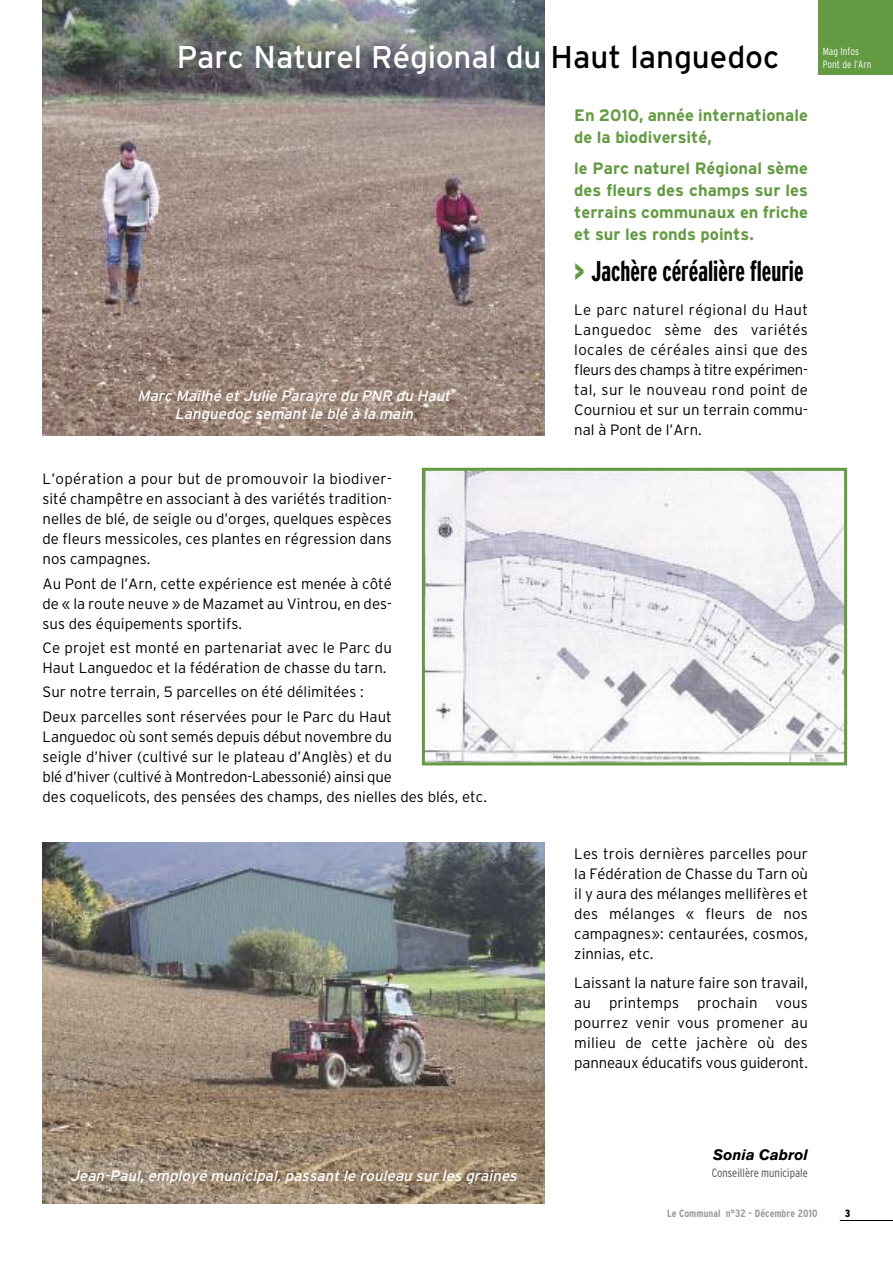
<style>
.page{position:relative;width:893px;height:1263px;background:#fff}
.page>*{position:absolute;margin:0;border:0;box-sizing:border-box;transform-origin:0 0}
.t1{font:31.5px "Interstate";color:#fff}
.t2{font:28.5px "Interstate Bold Compressed";color:#000}
.t3{font:700 16.5px/22px "Interstate";color:#639a42}
.t4{font:300 15px/20.1px "Interstate";color:#000;text-align:justify}
.t5{font:italic 15px/18px "Interstate";color:#fff;text-align:center}
.t6{font:italic 700 15px "Akzidenz Grotesk BE";color:#000}
.t7{font:300 condensed 12px "Interstate";color:#4d4d4d}
.t8{font:700 condensed 10.5px "Interstate";color:#999}
.t9{font:300 condensed 10.5px/13.5px "Interstate";color:#fff}
.t10{font:900 condensed 10.5px "Interstate";color:#000}
.s1{color:#000}
.s2{font-family:"Interstate";font-weight:900;font-stretch:condensed;font-size:27px;color:#639a42}
</style>
<div class="page">
<hr style="left:840px;top:1220px;width:53px;height:1px;background:#000">
<div style="left:819px;top:0;width:74px;height:74px;background:#639a42"></div>
<img style="left:43px;top:0;width:501px;height:436px">
<img style="left:426px;top:472px;width:417px;height:289px">
<div style="left:422px;top:468px;width:425px;height:297px;border:3px solid #639a42"></div>
<img style="left:43px;top:842px;width:501px;height:361px">
<h1 class="t1" style="left:177px;top:46px;width:604px">Parc Naturel Régional du <span class="s1">Haut languedoc</span></h1>
<p class="t5" style="left:138px;top:387px;width:317px">Marc Mailhé et Julie Parayre du PNR du Haut<br>Languedoc semant le blé à la main</p>
<p class="t4" style="left:43px;top:470px;width:351px">L’opération a pour but de promouvoir la biodiver&shy;sité champêtre en associant à des variétés tradition&shy;nelles de blé, de seigle ou d’orges, quelques espèces de fleurs messicoles, ces plantes en régression dans nos campagnes.</p>
<p class="t4" style="left:43px;top:575px;width:351px">Au Pont de l’Arn, cette expérience est menée à côté de « la route neuve » de Mazamet au Vintrou, en des&shy;sus des équipements sportifs.</p>
<p class="t4" style="left:43px;top:639px;width:351px">Ce projet est monté en partenariat avec le Parc du<br>Haut Languedoc et la fédération de chasse du tarn.</p>
<p class="t4" style="left:43px;top:681px;width:351px;line-height:24.3px">Sur notre terrain, 5 parcelles on été délimitées :<br>Deux parcelles sont réservées pour le Parc du Haut</p>
<p class="t4" style="left:43px;top:728px;width:446px;text-align:left">Languedoc où sont semés depuis début novembre du<br>seigle d’hiver (cultivé sur le plateau d’Anglès) et du<br>blé d’hiver (cultivé à Montredon-Labessonié) ainsi que<br>des coquelicots, des pensées des champs, des nielles des blés, etc.</p>
<p class="t3" style="left:574px;top:106px;width:235px">En 2010, année internationale de la biodiversité,</p>
<p class="t3" style="left:574px;top:158px;width:235px;text-align:justify">le Parc naturel Régional sème des fleurs des champs sur les terrains communaux en friche et sur les ronds points.</p>
<h2 class="t2" style="left:574px;top:261px;width:231px"><span class="s2">&gt;</span> Jachère céréalière fleurie</h2>
<p class="t4" style="left:574px;top:301px;width:235px">Le parc naturel régional du Haut Languedoc sème des variétés locales de céréales ainsi que des fleurs des champs à titre expérimen&shy;tal, sur le nouveau rond point de Courniou et sur un terrain commu&shy;nal à Pont de l’Arn.</p>
<p class="t9" style="left:823px;top:45px;width:50px">Mag Infos<br>Pont de l’Arn</p>
<p class="t4" style="left:574px;top:845px;width:235px">Les trois dernières parcelles pour la Fédération de Chasse du Tarn où il y aura des mélanges mellifères et des mélanges « fleurs de nos campagnes»: centaurées, cosmos, zinnias, etc.</p>
<p class="t4" style="left:574px;top:974px;width:235px">Laissant la nature faire son travail, au printemps prochain vous pourrez venir vous promener au milieu de cette jachère où des panneaux éducatifs vous guideront.</p>
<p class="t5" style="left:70px;top:1167px;width:451px">Jean-Paul, employé municipal, passant le rouleau sur les graines</p>
<p class="t6" style="left:713px;top:1149px;width:96px">Sonia Cabrol</p>
<p class="t7" style="left:712px;top:1166px;width:98px">Conseillère municipale</p>
<p class="t8" style="left:667px;top:1209px;width:152px">Le Communal n°32 - Décembre 2010</p>
<p class="t10" style="left:845px;top:1209px;width:7px">3</p>
</div>
